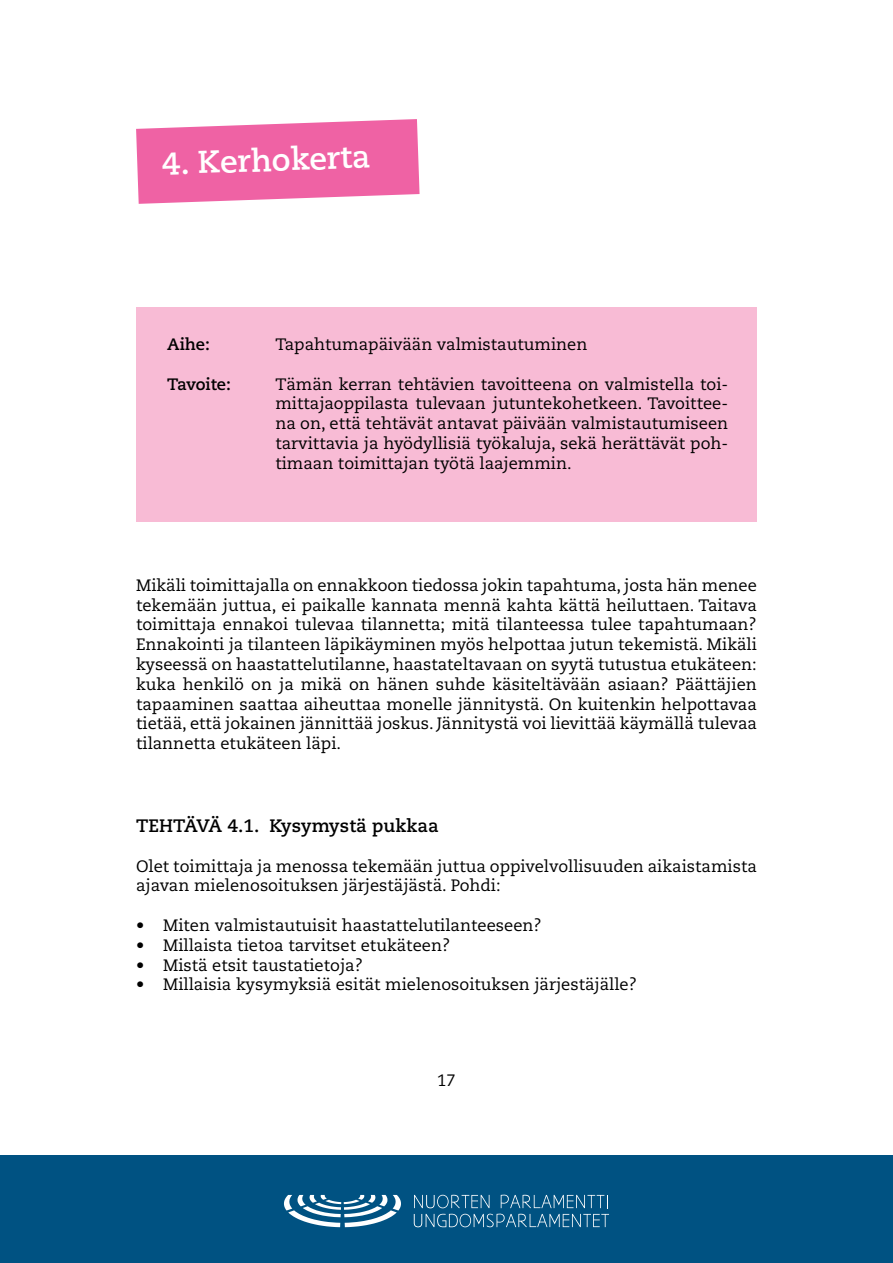
<style>
.page{position:relative;width:893px;height:1263px;background:#fff}
.page>*{position:absolute;margin:0;border:0;box-sizing:border-box;transform-origin:0 0}
.t1{font:700 31.5px "Caecilia LT Std";color:#fff}
.t2{font:700 18px "Caecilia LT Std";color:#000}
.t3{font:16.5px/19.8px "Caecilia LT Std";color:#000;text-align:justify}
.t4{font:700 16.5px "Caecilia LT Std";color:#000}
</style>
<div class="page">
<div style="left:0;top:1155px;width:893px;height:108px;background:#005282"></div>
<svg style="left:414px;top:1194px;width:195px;height:33px"></svg>
<svg style="left:284px;top:1195px;width:117px;height:32px"></svg>
<svg style="left:136px;top:119px;width:284px;height:85px;background:#f175af"></svg>
<div style="left:136px;top:308px;width:621px;height:214px;background:#f8bbd5"></div>
<h1 class="t1" style="left:161px;top:145px;width:210px;rotate:-2deg">4. Kerhokerta</h1>
<p class="t4" style="left:167px;top:335px;width:44px">Aihe:</p>
<p class="t4" style="left:167px;top:374px;width:65px">Tavoite:</p>
<p class="t3" style="left:275px;top:335px;width:313px">Tapahtumapäivään valmistautuminen</p>
<p class="t3" style="left:275px;top:374px;width:454px">Tämän kerran tehtävien tavoitteena on valmistella toi&shy;mittajaoppilasta tulevaan jutuntekohetkeen. Tavoittee&shy;na on, että tehtävät antavat päivään valmistautumiseen tarvittavia ja hyödyllisiä työkaluja, sekä herättävät poh&shy;timaan toimittajan työtä laajemmin.</p>
<p class="t3" style="left:136px;top:575px;width:622px">Mikäli toimittajalla on ennakkoon tiedossa jokin tapahtuma, josta hän menee tekemään juttua, ei paikalle kannata mennä kahta kättä heiluttaen. Taitava toimittaja ennakoi tulevaa tilannetta; mitä tilanteessa tulee tapahtumaan?<br>Ennakointi ja tilanteen läpikäyminen myös helpottaa jutun tekemistä. Mikäli kyseessä on haastattelutilanne, haastateltavaan on syytä tutustua etukäteen: kuka henkilö on ja mikä on hänen suhde käsiteltävään asiaan? Päättäjien tapaaminen saattaa aiheuttaa monelle jännitystä. On kuitenkin helpottavaa tietää, että jokainen jännittää joskus. Jännitystä voi lievittää käymällä tulevaa tilannetta etukäteen läpi.</p>
<p class="t2" style="left:136px;top:815px;width:304px">TEHTÄVÄ 4.1. Kysymystä pukkaa</p>
<p class="t3" style="left:136px;top:856px;width:622px">Olet toimittaja ja menossa tekemään juttua oppivelvollisuuden aikaistamista ajavan mielenosoituksen järjestäjästä. Pohdi:</p>
<p class="t3" style="left:136px;top:916px;width:407px">• Miten valmistautuisit haastattelutilanteeseen?</p>
<p class="t3" style="left:136px;top:935px;width:316px">• Millaista tietoa tarvitset etukäteen?</p>
<p class="t3" style="left:136px;top:955px;width:228px">• Mistä etsit taustatietoja?</p>
<p class="t3" style="left:136px;top:975px;width:502px">• Millaisia kysymyksiä esität mielenosoituksen järjestäjälle?</p>
<p class="t3" style="left:437px;top:1070px;width:20px">17</p>
</div>
